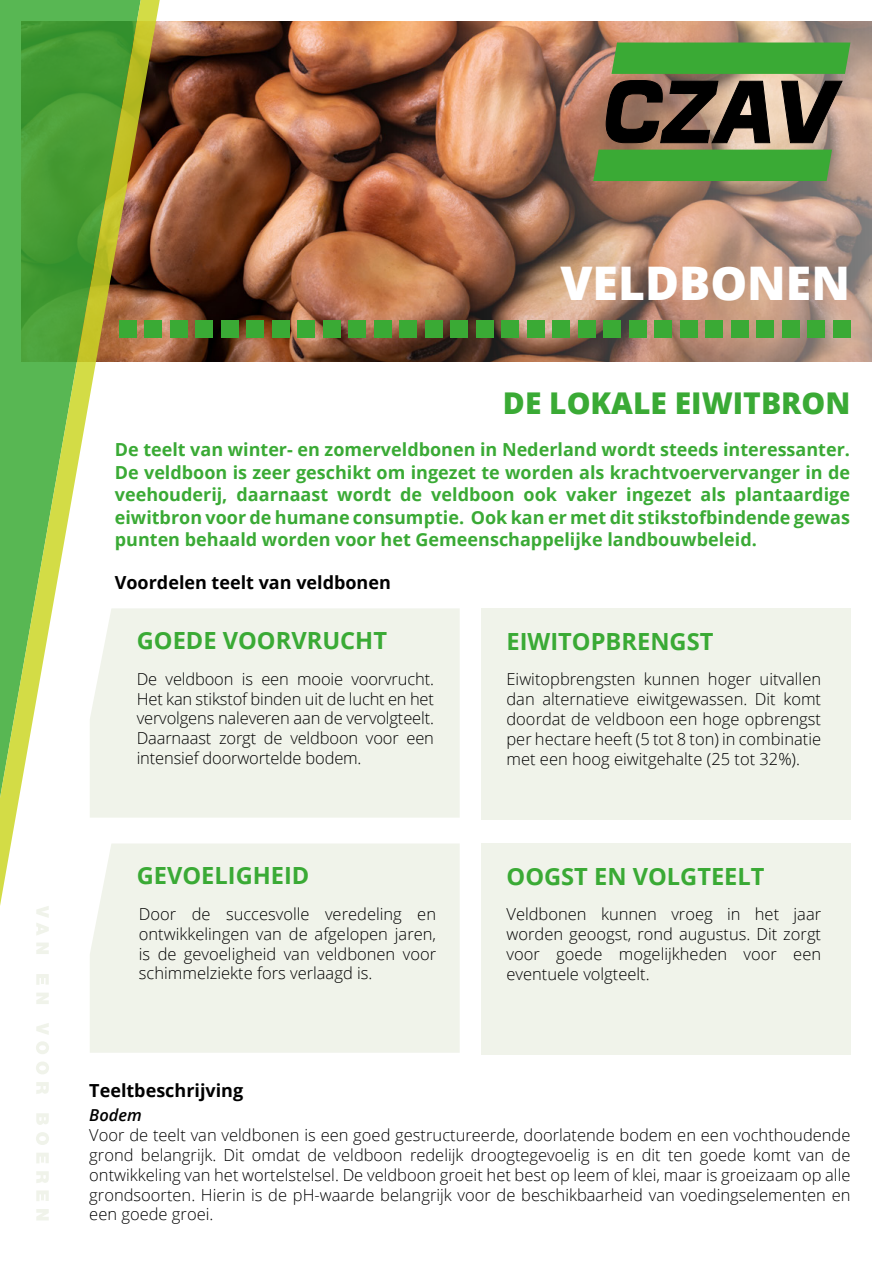
<style>
.page{position:relative;width:893px;height:1263px;background:#fff}
.page>*{position:absolute;margin:0;border:0;box-sizing:border-box;transform-origin:0 0}
.t1{font:800 46.35px "Open Sans";color:#fff}
.t2{font:800 30px "Open Sans";color:#3aaa35}
.t3{font:700 23.7px "Open Sans";color:#3aaa35}
.t4{font:700 18px/22.5px "Open Sans";color:#3aaa35;text-align:justify}
.t5{font:700 18px "Open Sans";color:#000}
.t6{font:300 16.5px/19.8px "Open Sans";color:#000;text-align:justify}
.t7{font:italic 600 16.5px "Open Sans";color:#000}
</style>
<div class="page">
<img style="left:162px;top:21px;width:710px;height:340px">
<svg style="left:0;top:0;width:162px;height:906px"></svg>
<svg style="left:605px;top:80px;width:165px;height:63px;background:#4d3e34"></svg>
<svg style="left:781px;top:80px;width:62px;height:63px;background:#64574d"></svg>
<div style="left:611px;top:43px;width:239px;height:31px;background:#3aaa35"></div>
<div style="left:593px;top:150px;width:239px;height:31px;background:#3aaa35"></div>
<div style="left:119px;top:320px;width:17px;height:17px;background:#3aaa35"></div>
<div style="left:145px;top:320px;width:17px;height:17px;background:#3aaa35"></div>
<div style="left:170px;top:320px;width:17px;height:17px;background:#3aaa35"></div>
<div style="left:196px;top:320px;width:17px;height:17px;background:#3aaa35"></div>
<div style="left:221px;top:320px;width:17px;height:17px;background:#3aaa35"></div>
<div style="left:247px;top:320px;width:17px;height:17px;background:#3aaa35"></div>
<div style="left:272px;top:320px;width:17px;height:17px;background:#3aaa35"></div>
<div style="left:298px;top:320px;width:17px;height:17px;background:#3aaa35"></div>
<div style="left:323px;top:320px;width:17px;height:17px;background:#3aaa35"></div>
<div style="left:349px;top:320px;width:17px;height:17px;background:#3aaa35"></div>
<div style="left:374px;top:320px;width:17px;height:17px;background:#3aaa35"></div>
<div style="left:400px;top:320px;width:17px;height:17px;background:#3aaa35"></div>
<div style="left:425px;top:320px;width:17px;height:17px;background:#3aaa35"></div>
<div style="left:451px;top:320px;width:17px;height:17px;background:#3aaa35"></div>
<div style="left:476px;top:320px;width:17px;height:17px;background:#3aaa35"></div>
<div style="left:502px;top:320px;width:17px;height:17px;background:#3aaa35"></div>
<div style="left:527px;top:320px;width:17px;height:17px;background:#3aaa35"></div>
<div style="left:553px;top:320px;width:17px;height:17px;background:#3aaa35"></div>
<div style="left:578px;top:320px;width:17px;height:17px;background:#3aaa35"></div>
<div style="left:604px;top:320px;width:17px;height:17px;background:#3aaa35"></div>
<div style="left:629px;top:320px;width:17px;height:17px;background:#3aaa35"></div>
<div style="left:655px;top:320px;width:17px;height:17px;background:#3aaa35"></div>
<div style="left:680px;top:320px;width:17px;height:17px;background:#3aaa35"></div>
<div style="left:706px;top:320px;width:17px;height:17px;background:#3aaa35"></div>
<div style="left:731px;top:320px;width:17px;height:17px;background:#3aaa35"></div>
<div style="left:757px;top:320px;width:17px;height:17px;background:#3aaa35"></div>
<div style="left:782px;top:320px;width:17px;height:17px;background:#3aaa35"></div>
<div style="left:808px;top:320px;width:17px;height:17px;background:#3aaa35"></div>
<div style="left:833px;top:320px;width:17px;height:17px;background:#3aaa35"></div>
<svg style="left:36px;top:906px;width:13px;height:29px"></svg>
<svg style="left:36px;top:943px;width:13px;height:11px"></svg>
<svg style="left:36px;top:974px;width:13px;height:11px"></svg>
<svg style="left:36px;top:993px;width:13px;height:11px"></svg>
<svg style="left:36px;top:1023px;width:13px;height:12px"></svg>
<svg style="left:36px;top:1041px;width:13px;height:13px"></svg>
<svg style="left:36px;top:1062px;width:13px;height:12px"></svg>
<svg style="left:36px;top:1082px;width:13px;height:12px"></svg>
<svg style="left:36px;top:1113px;width:13px;height:12px"></svg>
<svg style="left:36px;top:1132px;width:13px;height:13px"></svg>
<svg style="left:36px;top:1153px;width:13px;height:10px"></svg>
<svg style="left:36px;top:1171px;width:13px;height:12px"></svg>
<svg style="left:36px;top:1190px;width:13px;height:11px"></svg>
<svg style="left:36px;top:1209px;width:13px;height:11px"></svg>
<div style="left:481px;top:608px;width:369px;height:211px;background:#f0f3ea"></div>
<div style="left:481px;top:843px;width:369px;height:211px;background:#f0f3ea"></div>
<div style="left:90px;top:608px;width:370px;height:210px;background:#f0f3ea"></div>
<div style="left:90px;top:843px;width:370px;height:210px;background:#f0f3ea"></div>
<h1 class="t1" style="left:560px;top:248px;width:291px">VELDBONEN</h1>
<h2 class="t2" style="left:503px;top:380px;width:349px">DE LOKALE EIWITBRON</h2>
<p class="t4" style="left:115px;top:438px;width:737px">De teelt van winter- en zomerveldbonen in Nederland wordt steeds interessanter.<br>De veldboon is zeer geschikt om ingezet te worden als krachtvoervervanger in de veehouderij, daarnaast wordt de veldboon ook vaker ingezet als plantaardige eiwitbron voor de humane consumptie. Ook kan er met dit stikstofbindende gewas punten behaald worden voor het Gemeenschappelijke landbouwbeleid.</p>
<p class="t5" style="left:115px;top:570px;width:278px">Voordelen teelt van veldbonen</p>
<h3 class="t3" style="left:137px;top:624px;width:252px">GOEDE VOORVRUCHT</h3>
<h3 class="t3" style="left:506px;top:624px;width:208px">EIWITOPBRENGST</h3>
<p class="t6" style="left:137px;top:668px;width:299px">De veldboon is een mooie voorvrucht.<br>Het kan stikstof binden uit de lucht en het vervolgens naleveren aan de vervolgteelt.<br>Daarnaast zorgt de veldboon voor een intensief doorwortelde bodem.</p>
<p class="t6" style="left:506px;top:669px;width:316px">Eiwitopbrengsten kunnen hoger uitvallen dan alternatieve eiwitgewassen. Dit komt doordat de veldboon een hoge opbrengst per hectare heeft (5 tot 8 ton) in combinatie met een hoog eiwitgehalte (25 tot 32%).</p>
<h3 class="t3" style="left:137px;top:859px;width:174px">GEVOELIGHEID</h3>
<h3 class="t3" style="left:506px;top:859px;width:260px">OOGST EN VOLGTEELT</h3>
<p class="t6" style="left:139px;top:904px;width:299px">Door de succesvolle veredeling en ontwikkelingen van de afgelopen jaren, is de gevoeligheid van veldbonen voor schimmelziekte fors verlaagd is.</p>
<p class="t6" style="left:506px;top:904px;width:316px">Veldbonen kunnen vroeg in het jaar worden geoogst, rond augustus. Dit zorgt voor goede mogelijkheden voor een eventuele volgteelt.</p>
<p class="t5" style="left:89px;top:1078px;width:155px">Teeltbeschrijving</p>
<p class="t7" style="left:89px;top:1104px;width:54px">Bodem</p>
<p class="t6" style="left:89px;top:1125px;width:763px">Voor de teelt van veldbonen is een goed gestructureerde, doorlatende bodem en een vochthoudende grond belangrijk. Dit omdat de veldboon redelijk droogtegevoelig is en dit ten goede komt van de ontwikkeling van het wortelstelsel. De veldboon groeit het best op leem of klei, maar is groeizaam op alle grondsoorten. Hierin is de pH-waarde belangrijk voor de beschikbaarheid van voedingselementen en een goede groei.</p>
</div>
